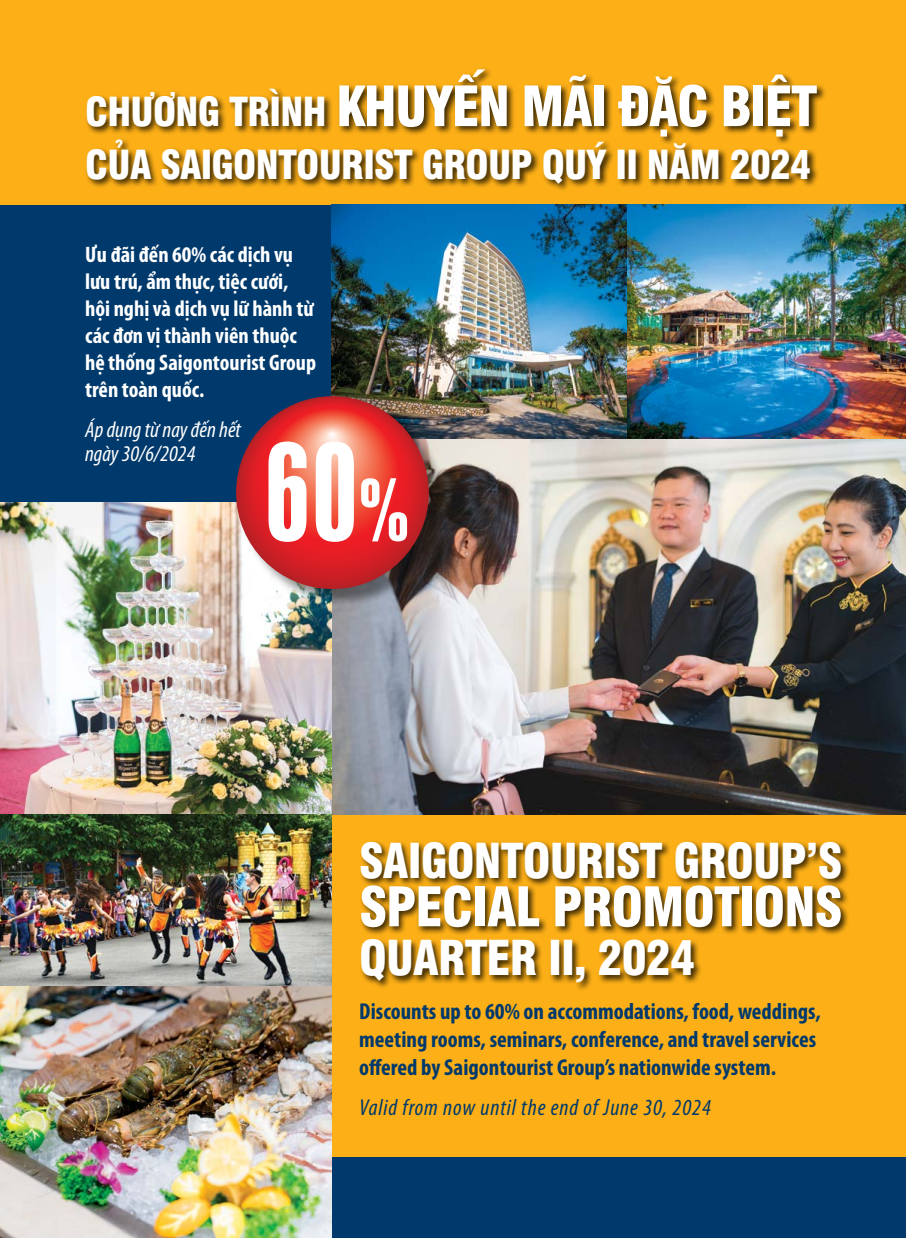
<style>
.page{position:relative;width:906px;height:1238px;background:#fff}
.page>*{position:absolute;margin:0;border:0;box-sizing:border-box;transform-origin:0 0}
.t1{font:129.75px "SFU Swiss BT";color:#fff;scale:1.05 1}
.t2{font:54px "UTM Swiss 721 Black Condensed";letter-spacing:-.03em;color:#fff}
.t3{font:53.1px "UTM Swiss 721 Black Condensed";letter-spacing:-.02em;color:#fff}
.t4{font:46.8px "UTM Swiss 721 Black Condensed";letter-spacing:-.02em;color:#fff}
.t5{font:39px "UTM Swiss 721 Black Condensed";letter-spacing:-.02em;color:#fff}
.t6{font:700 condensed 23.1px/27.8px "Myriad Pro";color:#00396b}
.t7{font:italic condensed 23.1px "Myriad Pro";letter-spacing:.04em;color:#00396b}
.t8{font:700 condensed 22.5px/27px "Myriad Pro";color:#fff}
.t9{font:italic condensed 22.5px/24px "Myriad Pro";color:#fff}
.s1{font-size:39px}
.s2{font-size:81.75px}
</style>
<div class="page">
<div style="left:0;top:1110px;width:906px;height:127px;background:#00396b"></div>
<div style="left:0;top:814px;width:906px;height:343px;background:#fcaf17"></div>
<div style="left:0;top:0;width:906px;height:502px;background:#00396b"></div>
<div style="left:0;top:0;width:906px;height:204px;background:#fcaf17"></div>
<div style="left:85px;top:67px;width:741px;height:125px;background:#000;opacity:.75"></div>
<div style="left:359px;top:840px;width:491px;height:151px;background:#000;opacity:.75"></div>
<img style="left:332px;top:438px;width:574px;height:377px">
<img style="left:332px;top:204px;width:296px;height:234px">
<img style="left:628px;top:204px;width:278px;height:234px">
<img style="left:0;top:502px;width:332px;height:312px">
<img style="left:0;top:814px;width:332px;height:172px">
<img style="left:0;top:986px;width:332px;height:251px">
<div style="left:238px;top:398px;width:210px;height:210px;background:#000;opacity:.42"></div>
<svg style="left:236px;top:396px;width:193px;height:193px;background:#e23f39"></svg>
<h2 class="t2" style="left:85px;top:62px;width:734px"><span class="s1">CHƯƠNG TRÌNH</span> KHUYẾN MÃI ĐẶC BIỆT</h2>
<h3 class="t5" style="left:85px;top:132px;width:727px">CỦA SAIGONTOURIST GROUP QUÝ II NĂM 2024</h3>
<p class="t8" style="left:85px;top:241px;width:233px">Ưu đãi đến 60% các dịch vụ lưu trú, ẩm thực, tiệc cưới, hội nghị và dịch vụ lữ hành từ các đơn vị thành viên thuộc hệ thống Saigontourist Group trên toàn quốc.</p>
<p class="t9" style="left:85px;top:417px;width:157px">Áp dụng từ nay đến hết ngày 30/6/2024</p>
<h1 class="t1" style="left:264px;top:393px;width:139px">60<span class="s2">%</span></h1>
<h3 class="t4" style="left:359px;top:822px;width:484px">SAIGONTOURIST GROUP’S</h3>
<h3 class="t3" style="left:359px;top:862px;width:485px">SPECIAL PROMOTIONS</h3>
<h3 class="t4" style="left:359px;top:918px;width:337px">QUARTER II, 2024</h3>
<p class="t6" style="left:359px;top:997px;width:463px">Discounts up to 60% on accommodations, food, weddings, meeting rooms, seminars, conference, and travel services offered by Saigontourist Group’s nationwide system.</p>
<p class="t7" style="left:359px;top:1093px;width:353px">Valid from now until the end of June 30, 2024</p>
</div>
